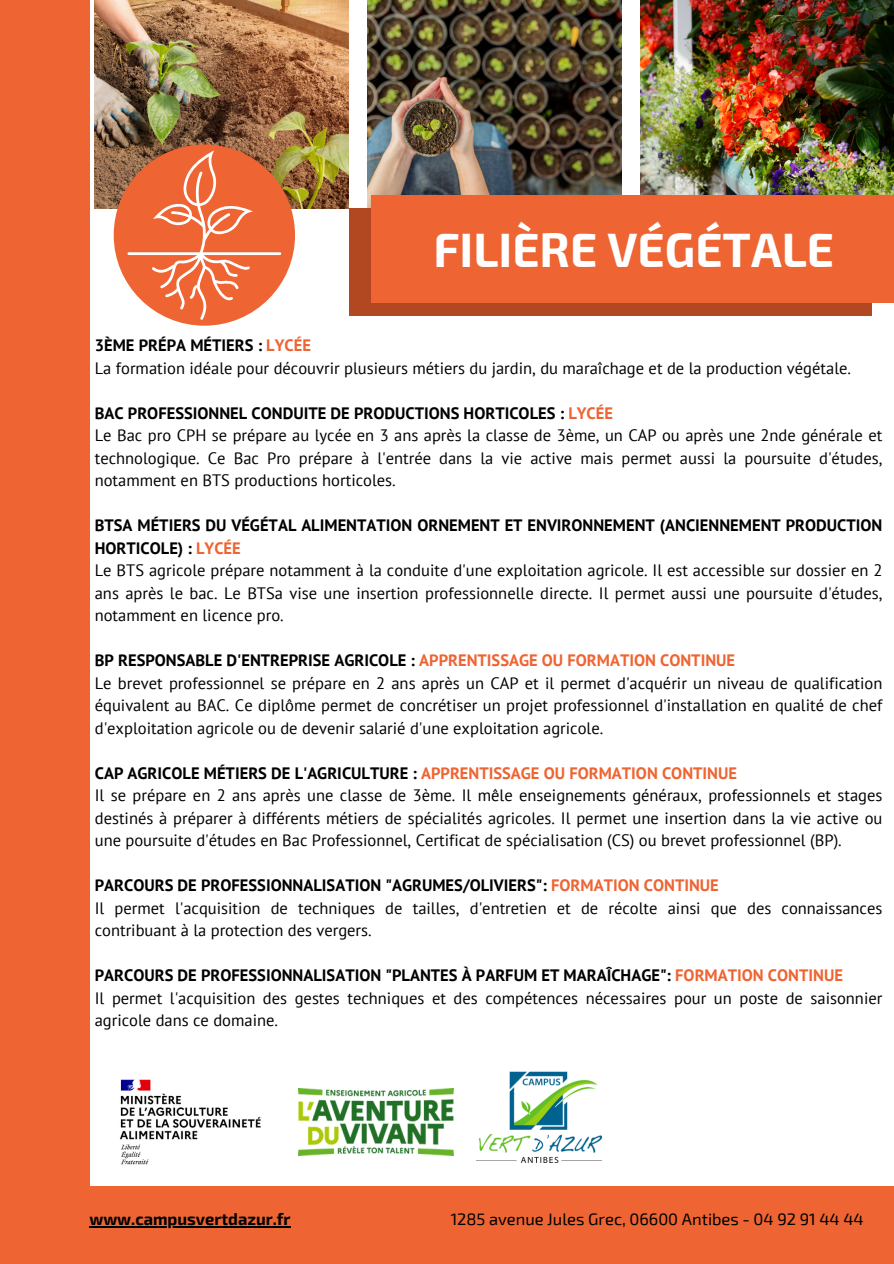
<style>
.page{position:relative;width:894px;height:1264px;background:#fff}
.page>*{position:absolute;margin:0;border:0;box-sizing:border-box;transform-origin:0 0}
.t1{font:700 47.25px "Exo 2";color:#fff}
.t2{font:16.5px/22.5px "PT Sans";color:#000}
.t3{font:16.5px "Exo 2";color:#000}
.t4{font:700 16.5px "Exo 2";color:#000}
.s1{font-weight:700}
.s2{font-weight:700;color:#ee6432}
</style>
<div class="page">
<img style="left:95px;top:0;width:253px;height:208px">
<div style="left:0;top:0;width:89px;height:1263px;background:#ee6432"></div>
<div style="left:0;top:1185px;width:893px;height:78px;background:#ee6432"></div>
<img style="left:368px;top:0;width:253px;height:208px">
<img style="left:640px;top:0;width:253px;height:195px">
<div style="left:114px;top:144px;width:181px;height:182px;background:#ee6432;border-radius:50%"></div>
<svg style="left:127px;top:150px;width:154px;height:170px"></svg>
<div style="left:349px;top:208px;width:522px;height:107px;background:#b24821"></div>
<div style="left:371px;top:195px;width:522px;height:107px;background:#ee6432"></div>
<img style="left:120px;top:1079px;width:141px;height:86px">
<img style="left:298px;top:1088px;width:155px;height:67px">
<img style="left:476px;top:1071px;width:125px;height:90px">
<hr style="left:89px;top:1226px;width:201px;height:1px;background:#000">
<p class="t1" style="left:433px;top:219px;width:402px">FILIÈRE VÉGÉTALE</p>
<p class="t2" style="left:95px;top:334px;width:757px"><span class="s1">3ÈME PRÉPA MÉTIERS :</span> <span class="s2">LYCÉE<br></span>La formation idéale pour découvrir plusieurs métiers du jardin, du maraîchage et de la production végétale.</p>
<p class="t2" style="left:95px;top:401px;width:788px"><span class="s1">BAC PROFESSIONNEL CONDUITE DE PRODUCTIONS HORTICOLES :</span> <span class="s2">LYCÉE<br></span>Le Bac pro CPH se prépare au lycée en 3 ans après la classe de 3ème, un CAP ou après une 2nde générale et technologique. Ce Bac Pro prépare à l'entrée dans la vie active mais permet aussi la poursuite d'études, notamment en BTS productions horticoles.</p>
<p class="t2" style="left:95px;top:514px;width:788px"><span class="s1">BTSA MÉTIERS DU VÉGÉTAL ALIMENTATION ORNEMENT ET ENVIRONNEMENT (ANCIENNEMENT PRODUCTION HORTICOLE) :</span> <span class="s2">LYCÉE<br></span>Le BTS agricole prépare notamment à la conduite d'une exploitation agricole. Il est accessible sur dossier en 2 ans après le bac. Le BTSa vise une insertion professionnelle directe. Il permet aussi une poursuite d'études, notamment en licence pro.</p>
<p class="t2" style="left:95px;top:649px;width:788px"><span class="s1">BP RESPONSABLE D'ENTREPRISE AGRICOLE :</span> <span class="s2">APPRENTISSAGE OU FORMATION CONTINUE<br></span>Le brevet professionnel se prépare en 2 ans après un CAP et il permet d'acquérir un niveau de qualification équivalent au BAC. Ce diplôme permet de concrétiser un projet professionnel d'installation en qualité de chef d'exploitation agricole ou de devenir salarié d'une exploitation agricole.</p>
<p class="t2" style="left:95px;top:761px;width:788px"><span class="s1">CAP AGRICOLE MÉTIERS DE L'AGRICULTURE :</span> <span class="s2">APPRENTISSAGE OU FORMATION CONTINUE<br></span>Il se prépare en 2 ans après une classe de 3ème. Il mêle enseignements généraux, professionnels et stages destinés à préparer à différents métiers de spécialités agricoles. Il permet une insertion dans la vie active ou une poursuite d'études en Bac Professionnel, Certificat de spécialisation (CS) ou brevet professionnel (BP).</p>
<p class="t2" style="left:95px;top:874px;width:788px"><span class="s1">PARCOURS DE PROFESSIONNALISATION "AGRUMES/OLIVIERS":</span> <span class="s2">FORMATION CONTINUE<br></span>Il permet l'acquisition de techniques de tailles, d'entretien et de récolte ainsi que des connaissances contribuant à la protection des vergers.</p>
<p class="t2" style="left:95px;top:964px;width:788px"><span class="s1">PARCOURS DE PROFESSIONNALISATION "PLANTES À PARFUM ET MARAÎCHAGE":</span> <span class="s2">FORMATION CONTINUE<br></span>Il permet l'acquisition des gestes techniques et des compétences nécessaires pour un poste de saisonnier agricole dans ce domaine.</p>
<p class="t4" style="left:89px;top:1208px;width:203px">www.campusvertdazur.fr</p>
<h2 class="t3" style="left:450px;top:1208px;width:414px">1285 avenue Jules Grec, 06600 Antibes - 04 92 91 44 44</h2>
</div>
